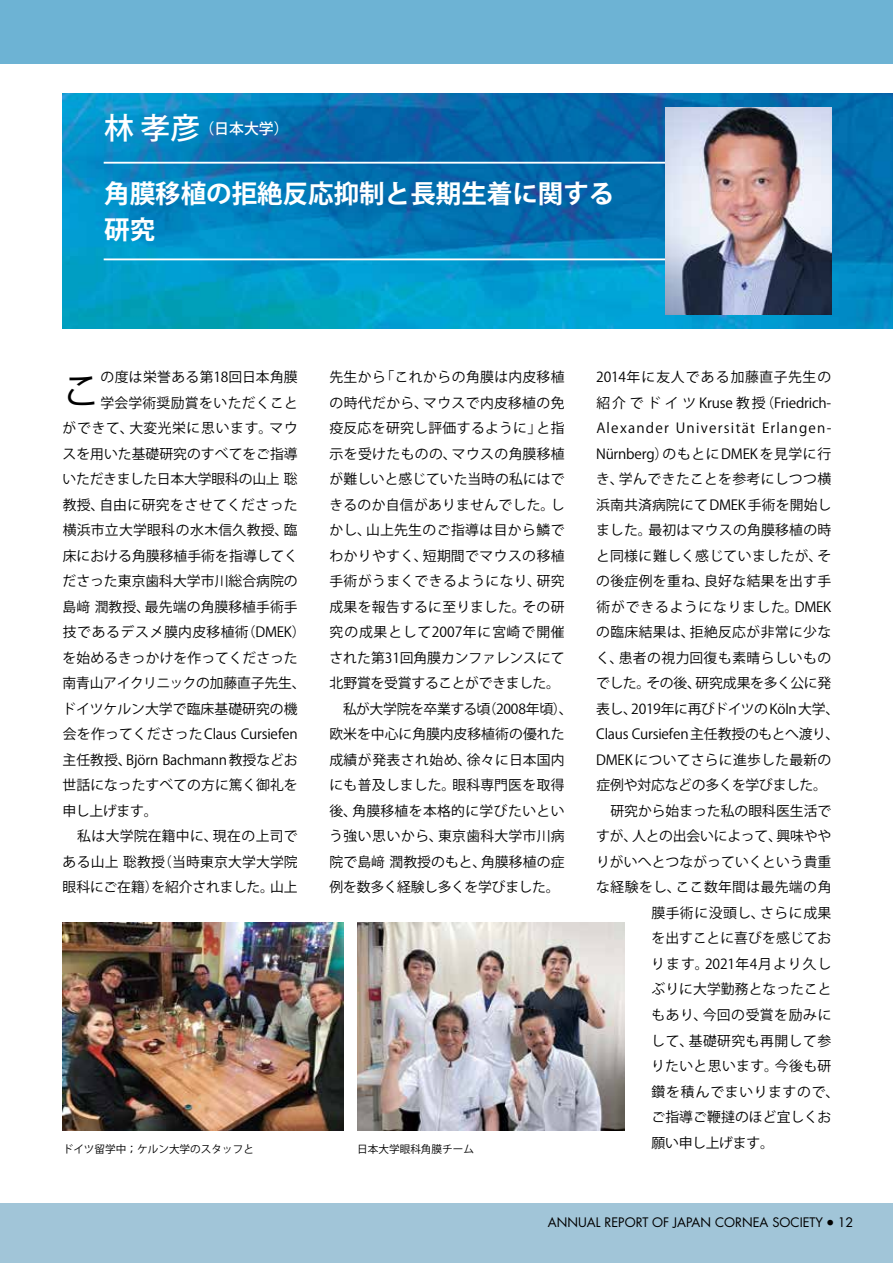
<style>
.page{position:relative;width:893px;height:1263px;background:#fff}
.page>*{position:absolute;margin:0;border:0;box-sizing:border-box;transform-origin:0 0}
.t1{font:39.3px "Koz Go Pro";color:#000}
.t2{font:700 25.5px/36.2px "Koz Go Pro";color:#fff}
.t3{font:500 14.85px "Koz Go Pro";color:#fff}
.t4{font:13.8px/25.5px "Koz Go Pro";letter-spacing:.01em;color:#000}
.t5{font:13.8px "Koz Go Pro";letter-spacing:-.01em;color:#000}
.t6{font:13.8px "Koz Go Pro";letter-spacing:-.02em;color:#000}
.t7{font:13.8px "Koz Go Pro";letter-spacing:.05em;color:#000}
.t8{font:13.8px "Koz Go Pro";letter-spacing:-.015em;color:#000}
.t9{font:12.75px "Futura";color:#000}
.t10{font:10.65px "Koz Go Pro";color:#000}
.s1{font-size:29.7px}
</style>
<div class="page">
<div style="left:0;top:0;width:893px;height:64px;background:#6db3d4"></div>
<div style="left:0;top:1203px;width:893px;height:60px;background:#a1c5d8"></div>
<img style="left:63px;top:94px;width:830px;height:234px">
<img style="left:665px;top:107px;width:166px;height:208px">
<img style="left:63px;top:923px;width:280px;height:207px">
<img style="left:357px;top:923px;width:267px;height:207px">
<p class="t3" style="left:104px;top:119px;width:186px"><span class="s1">林 孝彦</span> （日本大学）</p>
<h2 class="t2" style="left:104px;top:177px;width:512px">角膜移植の拒絶反応抑制と長期生着に関する研究</h2>
<h1 class="t1" style="left:62px;top:365px;width:41px">こ</h1>
<p class="t4" style="left:100px;top:365px;width:199px">の度は栄誉ある第18回日本角膜</p>
<p class="t4" style="left:100px;top:390px;width:199px">学会学術奨励賞をいただくこと</p>
<p class="t7" style="left:63px;top:419px;width:237px">ができて、大変光栄に思います。マウ</p>
<p class="t4" style="left:63px;top:441px;width:237px">スを用いた基礎研究のすべてをご指導</p>
<p class="t8" style="left:63px;top:470px;width:237px">いただきました日本大学眼科の山上 聡</p>
<p class="t4" style="left:63px;top:492px;width:237px">教授、自由に研究をさせてくださった</p>
<p class="t4" style="left:63px;top:518px;width:237px">横浜市立大学眼科の水木信久教授、臨</p>
<p class="t4" style="left:63px;top:543px;width:237px">床における角膜移植手術を指導してく</p>
<p class="t4" style="left:63px;top:569px;width:237px">ださった東京歯科大学市川総合病院の</p>
<p class="t4" style="left:63px;top:594px;width:237px">島﨑 潤教授、最先端の角膜移植手術手</p>
<p class="t4" style="left:63px;top:620px;width:245px">技であるデスメ膜内皮移植術（DMEK）</p>
<p class="t4" style="left:63px;top:645px;width:237px">を始めるきっかけを作ってくださった</p>
<p class="t6" style="left:63px;top:674px;width:245px">南青山アイクリニックの加藤直子先生、</p>
<p class="t4" style="left:62px;top:696px;width:237px">ドイツケルン大学で臨床基礎研究の機</p>
<p class="t4" style="left:63px;top:722px;width:237px">会を作ってくださった Claus Cursiefen</p>
<p class="t5" style="left:63px;top:751px;width:237px">主任教授、Björn Bachmann 教授などお</p>
<p class="t4" style="left:63px;top:773px;width:237px">世話になったすべての方に篤く御礼を</p>
<p class="t4" style="left:63px;top:798px;width:97px">申し上げます。</p>
<p class="t4" style="left:63px;top:824px;width:236px">　私は大学院在籍中に、現在の上司で</p>
<p class="t4" style="left:63px;top:849px;width:237px">ある山上 聡教授（当時東京大学大学院</p>
<p class="t5" style="left:63px;top:878px;width:237px">眼科にご在籍）を紹介されました。山上</p>
<p class="t4" style="left:329px;top:365px;width:245px">先生から「これからの角膜は内皮移植の時代だから、マウスで内皮移植の免疫反応を研究し評価するように」と指示を受けたものの、マウスの角膜移植が難しいと感じていた当時の私にはできるのか自信がありませんでした。しかし、山上先生のご指導は目から鱗でわかりやすく、短期間でマウスの移植手術がうまくできるようになり、研究成果を報告するに至りました。その研究の成果として2007年に宮崎で開催された第31回角膜カンファレンスにて北野賞を受賞することができました。　私が大学院を卒業する頃（2008年頃）、欧米を中心に角膜内皮移植術の優れた成績が発表され始め、徐々に日本国内にも普及しました。眼科専門医を取得後、角膜移植を本格的に学びたいという強い思いから、東京歯科大学市川病院で島﨑 潤教授のもと、角膜移植の症例を数多く経験し多くを学びました。</p>
<p class="t4" style="left:596px;top:365px;width:245px">2014年に友人である加藤直子先生の紹介でドイツ Kruse 教授（Friedrich-<br>Alexander Universität Erlangen-<br>Nürnberg）のもとに DMEK を見学に行き、学んできたことを参考にしつつ横浜南共済病院にてDMEK 手術を開始しました。最初はマウスの角膜移植の時と同様に難しく感じていましたが、その後症例を重ね、良好な結果を出す手術ができるようになりました。DMEKの臨床結果は、拒絶反応が非常に少なく、患者の視力回復も素晴らしいものでした。その後、研究成果を多く公に発表し、2019年に再びドイツのKöln大学、<br>Claus Cursiefen主任教授のもとへ渡り、<br>DMEK についてさらに進歩した最新の症例や対応などの多くを学びました。　研究から始まった私の眼科医生活ですが、人との出会いによって、興味ややりがいへとつながっていくという貴重な経験をし、ここ数年間は最先端の角</p>
<p class="t10" style="left:63px;top:1142px;width:193px">ドイツ留学中；ケルン大学のスタッフと</p>
<p class="t10" style="left:357px;top:1142px;width:118px">日本大学眼科角膜チーム</p>
<p class="t4" style="left:651px;top:900px;width:190px">膜手術に没頭し、さらに成果を出すことに喜びを感じております。2021年4月より久しぶりに大学勤務となったこともあり、今回の受賞を励みにして、基礎研究も再開して参りたいと思います。今後も研鑽を積んでまいりますので、ご指導ご鞭撻のほど宜しくお願い申し上げます。</p>
<p class="t9" style="left:548px;top:1214px;width:307px">ANNUAL REPORT OF JAPAN CORNEA SOCIETY <sup>●</sup> 12</p>
</div>
